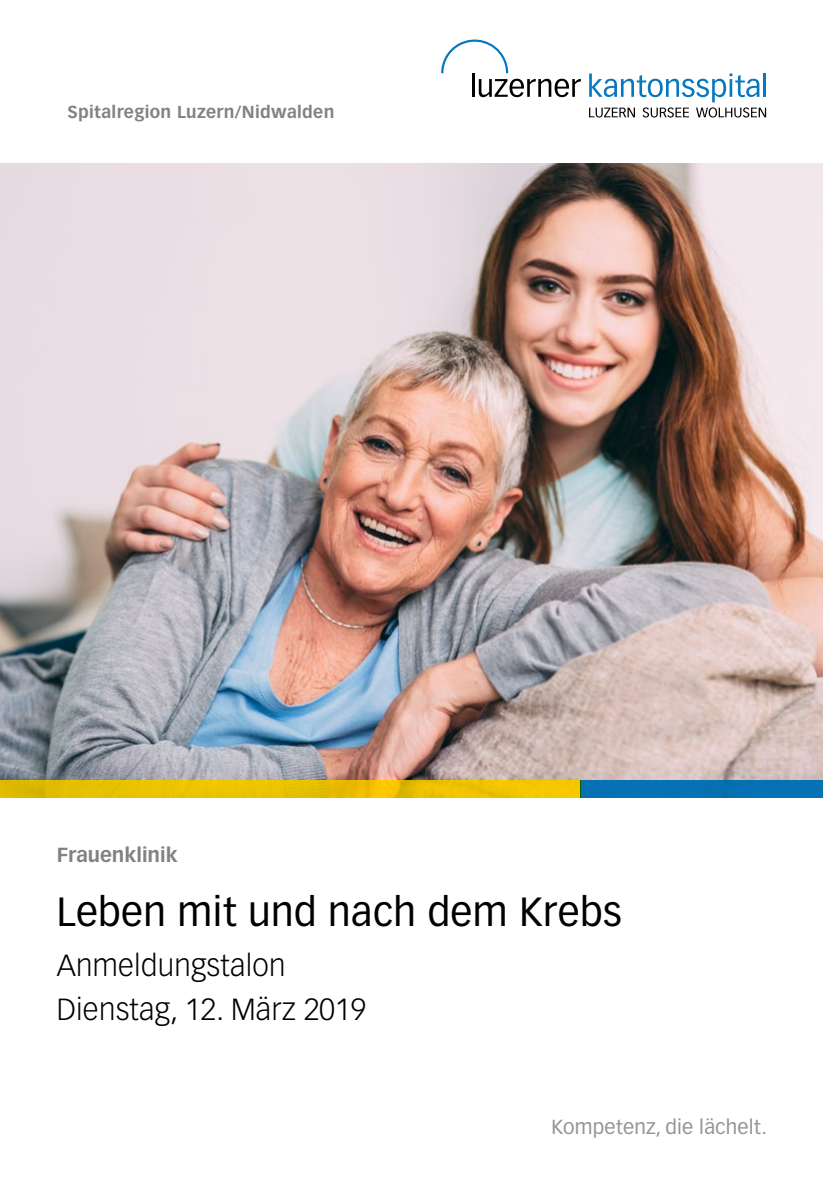
<style>
.page{position:relative;width:823px;height:1191px;background:#fff}
.page>*{position:absolute;margin:0;border:0;box-sizing:border-box;transform-origin:0 0}
.Titeseite_Titel{font:40px "Vectora LT Std";letter-spacing:.01em;color:#000}
.Titelseite_Untertite{font:300 30px "Vectora LT Std";letter-spacing:.01em;color:#000}
.t1{font:20px "Vectora LT Std";letter-spacing:.01em;color:#939598}
.Leuchtturm{font:700 20px "Vectora LT Std";color:#808285}
.t2{font:700 17px "Vectora LT Std";letter-spacing:.02em;color:#808285}
</style>
<div class="page">
<img style="left:0;top:163px;width:822px;height:617px">
<svg style="left:0;top:780px;width:580px;height:17px;background:#eac000"></svg>
<div style="left:580px;top:780px;width:242px;height:17px;background:#0671b4"></div>
<svg style="left:441px;top:39px;width:67px;height:34px"></svg>
<hr style="left:471px;top:73px;width:3px;height:24px;background:#000">
<svg style="left:478px;top:79px;width:102px;height:18px"></svg>
<svg style="left:589px;top:73px;width:176px;height:44px"></svg>
<p class="t2" style="left:67px;top:102px;width:268px">Spitalregion Luzern/Nidwalden</p>
<p class="Leuchtturm" style="left:57px;top:842px;width:122px">Frauenklinik</p>
<p class="Titeseite_Titel" style="left:57px;top:888px;width:566px">Leben mit und nach dem Krebs</p>
<p class="Titelseite_Untertite" style="left:57px;top:948px;width:230px">Anmeldungstalon</p>
<p class="Titelseite_Untertite" style="left:57px;top:992px;width:311px">Dienstag, 12. März 2019</p>
<p class="t1" style="left:551px;top:1115px;width:217px">Kompetenz, die lächelt.</p>
</div>
